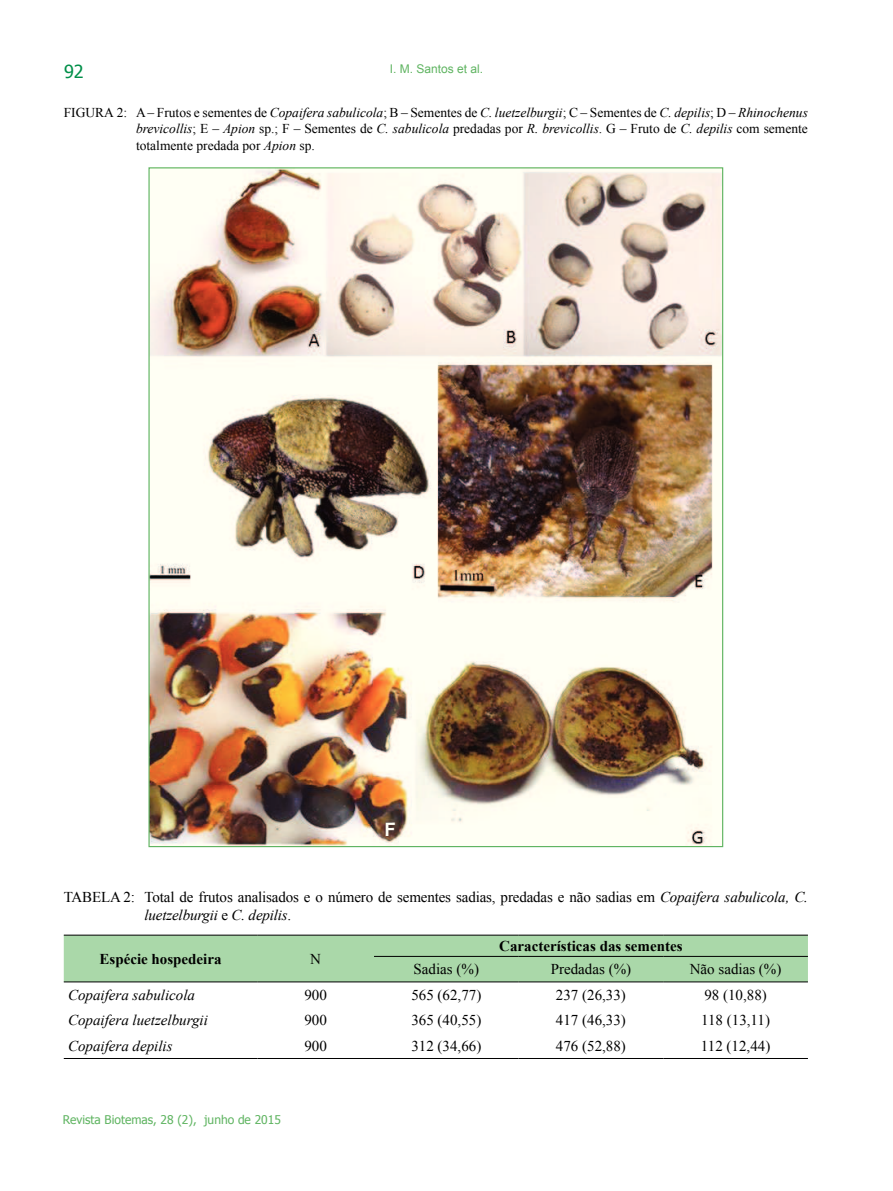
<style>
.page{position:relative;width:893px;height:1191px;background:#fff}
.page>*{position:absolute;margin:0;border:0;box-sizing:border-box;transform-origin:0 0}
.t1{font:700 18.6px "Arial";color:#fffff4}
.t2{font:18px "Tahoma";color:#008f49}
.t3{font:15px/18px "Times New Roman";letter-spacing:-.01em;color:#000}
.t4{font:italic 15px "Times New Roman";color:#000}
.t5{font:700 15px "Times New Roman";color:#000}
.t6{font:13.5px/16.5px "Times New Roman";color:#000;text-align:justify}
.t7{font:12px "Tahoma";color:#5fb461}
.t8{font:12px "Arial";color:#5fb461}
.s1{font-style:italic}
</style>
<div class="page">
<div style="left:64px;top:935px;width:744px;height:46px;background:#aad8a9"></div>
<hr style="left:64px;top:934px;width:193px;height:1px;background:#000">
<hr style="left:257px;top:934px;width:117px;height:1px;background:#000">
<hr style="left:374px;top:934px;width:145px;height:1px;background:#000">
<hr style="left:519px;top:934px;width:144px;height:1px;background:#000">
<hr style="left:663px;top:934px;width:145px;height:1px;background:#000">
<hr style="left:64px;top:1058px;width:193px;height:1px;background:#000">
<hr style="left:257px;top:1058px;width:117px;height:1px;background:#000">
<hr style="left:374px;top:1058px;width:145px;height:1px;background:#000">
<hr style="left:519px;top:1058px;width:144px;height:1px;background:#000">
<hr style="left:663px;top:1058px;width:145px;height:1px;background:#000">
<hr style="left:374px;top:956px;width:145px;height:1px;background:#000">
<hr style="left:519px;top:956px;width:144px;height:1px;background:#000">
<hr style="left:663px;top:956px;width:145px;height:1px;background:#000">
<hr style="left:64px;top:981px;width:193px;height:1px;background:#000">
<hr style="left:257px;top:981px;width:117px;height:1px;background:#000">
<hr style="left:374px;top:981px;width:145px;height:1px;background:#000">
<hr style="left:519px;top:981px;width:144px;height:1px;background:#000">
<hr style="left:663px;top:981px;width:145px;height:1px;background:#000">
<img style="left:150px;top:169px;width:571px;height:676px">
<p class="t2" style="left:64px;top:64px;width:21px">92</p>
<p class="t8" style="left:390px;top:61px;width:95px">I. M. Santos et al.</p>
<p class="t6" style="left:136px;top:105px;width:673px;text-indent:-72px">FIGURA 2: A – Frutos e sementes de <span class="s1">Copaifera sabulicola</span>; B – Sementes de <span class="s1">C. luetzelburgii</span>; C – Sementes de <span class="s1">C. depilis</span>; D – <span class="s1">Rhinochenus brevicollis</span>; E – <span class="s1">Apion</span> sp.; F – Sementes de <span class="s1">C. sabulicola</span> predadas por <span class="s1">R. brevicollis</span>. G – Fruto de <span class="s1">C. depilis</span> com semente totalmente predada por <span class="s1">Apion</span> sp.</p>
<p class="t1" style="left:384px;top:822px;width:13px">F</p>
<p class="t3" style="left:145px;top:889px;width:665px;text-indent:-81px">TABELA 2: Total de frutos analisados e o número de sementes sadias, predadas e não sadias em <span class="s1">Copaifera sabulicola, C. luetzelburgii</span> e <span class="s1">C. depilis</span>.</p>
<p class="t5" style="left:100px;top:953px;width:124px">Espécie hospedeira</p>
<p class="t3" style="left:310px;top:951px;width:12px">N</p>
<p class="t5" style="left:499px;top:940px;width:185px">Características das sementes</p>
<p class="t3" style="left:414px;top:961px;width:67px">Sadias (%)</p>
<p class="t3" style="left:551px;top:961px;width:82px">Predadas (%)</p>
<p class="t3" style="left:690px;top:961px;width:93px">Não sadias (%)</p>
<p class="t4" style="left:68px;top:989px;width:129px">Copaifera sabulicola</p>
<p class="t3" style="left:304px;top:985px;width:24px">900</p>
<p class="t3" style="left:411px;top:987px;width:71px">565 (62,77)</p>
<p class="t3" style="left:556px;top:987px;width:71px">237 (26,33)</p>
<p class="t3" style="left:704px;top:985px;width:64px">98 (10,88)</p>
<p class="t4" style="left:68px;top:1015px;width:141px">Copaifera luetzelburgii</p>
<p class="t3" style="left:304px;top:1011px;width:24px">900</p>
<p class="t3" style="left:411px;top:1012px;width:71px">365 (40,55)</p>
<p class="t3" style="left:556px;top:1012px;width:71px">417 (46,33)</p>
<p class="t3" style="left:701px;top:1012px;width:70px">118 (13,11)</p>
<p class="t4" style="left:68px;top:1040px;width:106px">Copaifera depilis</p>
<p class="t3" style="left:304px;top:1036px;width:24px">900</p>
<p class="t3" style="left:411px;top:1038px;width:71px">312 (34,66)</p>
<p class="t3" style="left:556px;top:1038px;width:71px">476 (52,88)</p>
<p class="t3" style="left:701px;top:1038px;width:71px">112 (12,44)</p>
<p class="t7" style="left:63px;top:1114px;width:219px">Revista Biotemas, 28 (2), junho de 2015</p>
</div>
